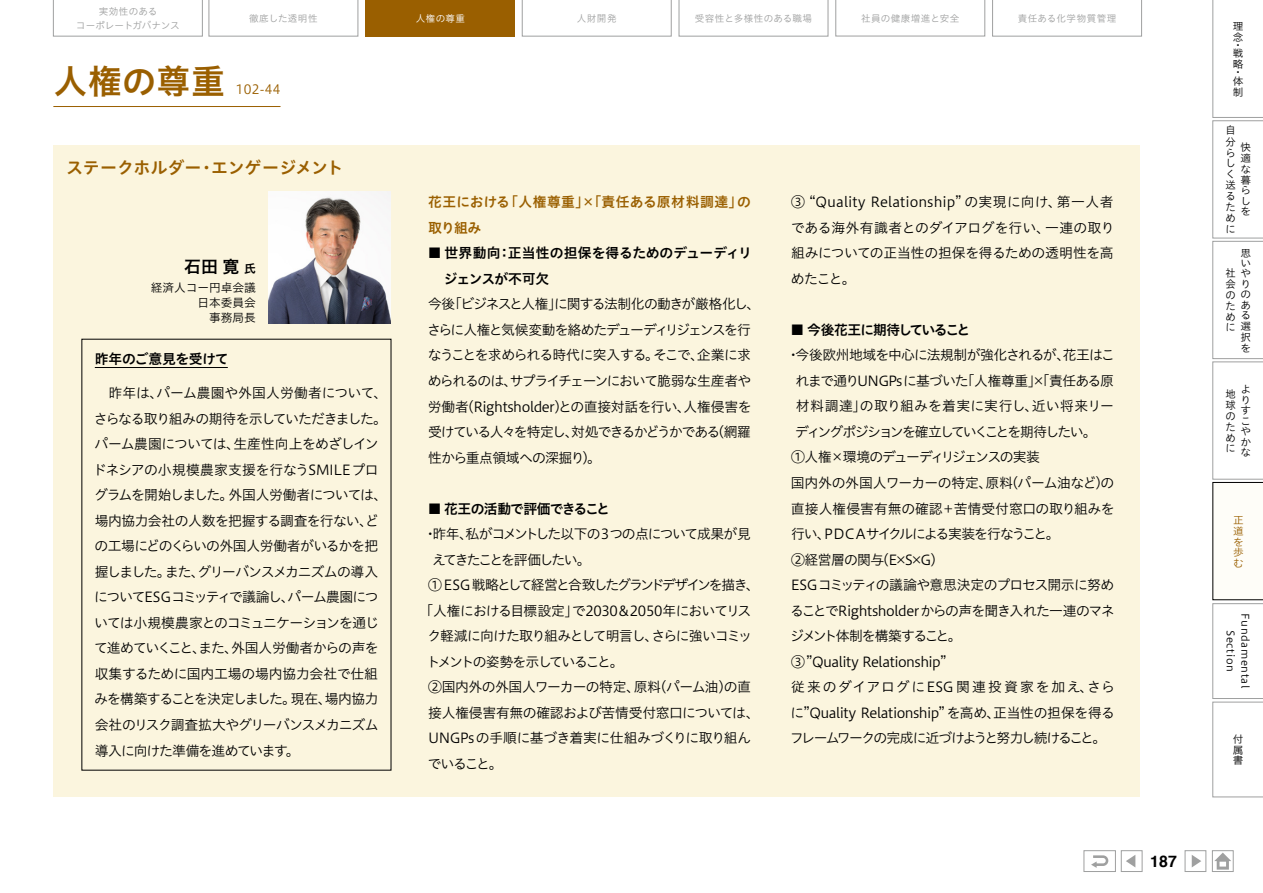
<style>
.page{position:relative;width:1263px;height:893px;background:#fff}
.page>*{position:absolute;margin:0;border:0;box-sizing:border-box;transform-origin:0 0}
.t1{font:34.05px "Hiragino UD Sans Std W6";letter-spacing:.015em;color:#9a5f00}
.t2{font:16.95px "Hiragino UD Sans Std W6";letter-spacing:-.01em;color:#9a5f00}
.t3{font:16.95px "Hiragino UD Sans Std W6";color:#000}
.t4{font:700 15.9px "Helvetica";color:#000}
.t5{font:13.8px/25.5px "Hiragino UD Sans Std W3";letter-spacing:-.055em;color:#000}
.t6{font:13.8px "Hiragino UD Sans Std W3";letter-spacing:-.02em;color:#000}
.t7{font:13.8px "Hiragino UD Sans Std W3";letter-spacing:-.135em;color:#000}
.t8{font:13.8px/25.5px "Hiragino UD Sans Std W6";letter-spacing:-.01em;color:#000}
.t9{font:13.8px/25.5px "Hiragino UD Sans Std W6";letter-spacing:.015em;color:#9a5f00}
.t10{font:13.8px "Hiragino UD Sans Std W3";letter-spacing:-.035em;color:#000}
.t11{font:13.8px "Hiragino UD Sans Std W3";letter-spacing:-.13em;color:#000}
.t12{font:13.8px "Hiragino UD Sans Std W3";letter-spacing:-.095em;color:#000}
.t13{font:13.8px "Hiragino UD Sans Std W3";letter-spacing:-.085em;color:#000}
.t14{font:13.8px "Hiragino UD Sans Std W3";letter-spacing:-.12em;color:#000}
.t15{font:13.8px "Hiragino UD Sans Std W3";letter-spacing:.015em;color:#000}
.t16{font:13.8px "Hiragino UD Sans Std W3";color:#000}
.t17{font:13.8px "Hiragino UD Sans Std W3";letter-spacing:-.145em;color:#000}
.t18{font:13.8px "Hiragino UD Sans Std W3";letter-spacing:.11em;color:#000}
.t19{font:13.8px "Hiragino UD Sans Std W3";letter-spacing:-.09em;color:#000}
.t20{font:13.8px "Hiragino UD Sans Std W3";letter-spacing:-.11em;color:#000}
.t21{font:13.8px "Hiragino UD Sans Std W6";letter-spacing:-.06em;color:#000}
.t22{font:13.8px "Hiragino UD Sans Std W6";letter-spacing:-.09em;color:#000}
.t23{font:13.8px "Hiragino UD Sans Std W3";letter-spacing:-.115em;color:#000}
.t24{font:13.8px "Hiragino UD Sans Std W6";letter-spacing:-.035em;color:#000}
.t25{font:12.75px "Hiragino UD Sans Std W3";color:#9a5f00}
.t26{font:11.7px/14.9px "Hiragino UD Sans Std W3";color:#000;text-align:right}
.t27{font:10.65px/10.8px "Hiragino UD Sans Std W3";color:#000;text-align:justify}
.t28{font:10.35px/10.5px "Hiragino UD Sans Std W3";letter-spacing:.05em;color:#000}
.t29{font:10.35px/10.8px "Hiragino UD Sans Std W3";color:#9a5f00;text-align:justify}
.t30{font:9.6px "Hiragino UD Sans Std W3";letter-spacing:.035em;color:#9fa0a0}
.t31{font:9.6px/13.8px "Hiragino UD Sans Std W3";letter-spacing:.01em;color:#9fa0a0;text-align:center}
.t32{font:9.6px "Hiragino UD Sans Std W3";letter-spacing:.045em;color:#fff}
.s1{font-size:11.85px}
</style>
<div class="page">
<div style="left:53px;top:145px;width:1087px;height:652px;background:#fbf5de"></div>
<hr style="left:53px;top:106px;width:227px;height:1px;background:#9a5f00">
<img style="left:268px;top:192px;width:122px;height:132px">
<hr style="left:95px;top:367px;width:133px;height:1px;background:#000">
<div style="left:1185px;top:850px;width:21px;height:22px;background:#fff;border:1px solid #9fa0a0"></div>
<svg style="left:1192px;top:855px;width:9px;height:12px"></svg>
<div style="left:1121px;top:850px;width:21px;height:22px;background:#fff;border:1px solid #9fa0a0"></div>
<svg style="left:1126px;top:855px;width:9px;height:12px"></svg>
<div style="left:1212px;top:850px;width:21px;height:22px;background:#fff;border:1px solid #9fa0a0"></div>
<svg style="left:1214px;top:853px;width:17px;height:17px"></svg>
<div style="left:1084px;top:850px;width:32px;height:22px;background:#fff;border:1px solid #9fa0a0"></div>
<svg style="left:1091px;top:855px;width:17px;height:13px"></svg>
<svg style="left:1212px;top:0;width:51px;height:797px"></svg>
<svg style="left:53px;top:0;width:150px;height:36px"></svg>
<svg style="left:209px;top:0;width:149px;height:36px"></svg>
<div style="left:366px;top:0;width:149px;height:36px;background:#9a5f00"></div>
<svg style="left:522px;top:0;width:149px;height:36px"></svg>
<svg style="left:679px;top:0;width:149px;height:36px"></svg>
<svg style="left:835px;top:0;width:150px;height:36px"></svg>
<svg style="left:992px;top:0;width:150px;height:36px"></svg>
<p class="t31" style="left:76px;top:4px;width:105px">実効性のある<br>コーポレートガバナンス</p>
<p class="t30" style="left:249px;top:11px;width:70px">徹底した透明性</p>
<p class="t32" style="left:416px;top:11px;width:51px">人権の尊重</p>
<p class="t30" style="left:577px;top:11px;width:41px">人財開発</p>
<p class="t30" style="left:695px;top:11px;width:119px">受容性と多様性のある職場</p>
<p class="t30" style="left:861px;top:11px;width:100px">社員の健康増進と安全</p>
<p class="t30" style="left:1018px;top:11px;width:100px">責任ある化学物質管理</p>
<h1 class="t1" style="left:53px;top:55px;width:173px">人権の尊重</h1>
<p class="t25" style="left:236px;top:79px;width:46px">102-44</p>
<p class="t2" style="left:66px;top:155px;width:279px">ステークホルダー・エンゲージメント</p>
<p class="t3" style="left:184px;top:253px;width:73px">石田 寛 <span class="s1">氏</span></p>
<p class="t26" style="left:151px;top:280px;width:107px">経済人コー円卓会議日本委員会<br>事務局長</p>
<p class="t24" style="left:95px;top:349px;width:135px">昨年のご意見を受けて</p>
<p class="t5" style="left:93px;top:380px;width:296px;text-indent:16px">昨年は、パーム農園や外国人労働者について、さらなる取り組みの期待を示していただきました。パーム農園については、生産性向上をめざしインドネシアの小規模農家支援を行なうSMILEプログラムを開始しました。外国人労働者については、場内協力会社の人数を把握する調査を行ない、どの工場にどのくらいの外国人労働者がいるかを把握しました。また、グリーバンスメカニズムの導入についてESGコミッティで議論し、パーム農園については小規模農家とのコミュニケーションを通じて進めていくこと、また、外国人労働者からの声を収集するために国内工場の場内協力会社で仕組みを構築することを決定しました。現在、場内協力会社のリスク調査拡大やグリーバンスメカニズム導入に向けた準備を進めています。</p>
<p class="t9" style="left:428px;top:189px;width:324px">花王における「人権尊重」×「責任ある原材料調達」の取り組み</p>
<p class="t8" style="left:444px;top:240px;width:309px;text-indent:-16px">■ 世界動向：正当性の担保を得るためのデューディリジェンスが不可欠</p>
<p class="t5" style="left:427px;top:291px;width:335px">今後「ビジネスと人権」に関する法制化の動きが厳格化し、さらに人権と気候変動を絡めたデューディリジェンスを行なうことを求められる時代に突入する。そこで、企業に求められるのは、サプライチェーンにおいて脆弱な生産者や労働者（Rightsholder）との直接対話を行い、人権侵害を受けている人々を特定し、対処できるかどうかである（網羅性から重点領域への深掘り）。</p>
<p class="t21" style="left:428px;top:498px;width:184px">■ 花王の活動で評価できること</p>
<p class="t12" style="left:424px;top:523px;width:329px">・昨年、私がコメントした以下の３つの点について成果が見</p>
<p class="t7" style="left:432px;top:549px;width:160px">えてきたことを評価したい。</p>
<p class="t11" style="left:428px;top:574px;width:333px">① ESG 戦略として経営と合致したグランドデザインを描き、</p>
<p class="t10" style="left:420px;top:600px;width:333px">「人権における目標設定」で2030＆2050年においてリス</p>
<p class="t13" style="left:427px;top:625px;width:326px">ク軽減に向けた取り組みとして明言し、さらに強いコミッ</p>
<p class="t20" style="left:426px;top:651px;width:199px">トメントの姿勢を示していること。</p>
<p class="t5" style="left:428px;top:673px;width:324px">②国内外の外国人ワーカーの特定、原料（パーム油）の直</p>
<p class="t6" style="left:428px;top:702px;width:333px">接人権侵害有無の確認および苦情受付窓口については、</p>
<p class="t5" style="left:428px;top:724px;width:324px">UNGPsの手順に基づき着実に仕組みづくりに取り組ん</p>
<p class="t5" style="left:428px;top:750px;width:77px">でいること。</p>
<p class="t5" style="left:791px;top:189px;width:325px;text-align:justify">③ “Quality Relationship” の実現に向け、第一人者である海外有識者とのダイアログを行い、一連の取り組みについての正当性の担保を得るための透明性を高めたこと。</p>
<p class="t22" style="left:791px;top:319px;width:181px">■ 今後花王に期待していること</p>
<p class="t5" style="left:787px;top:342px;width:330px">・今後欧州地域を中心に法規制が強化されるが、花王はこ</p>
<p class="t5" style="left:795px;top:367px;width:320px">れまで通りUNGPsに基づいた「人権尊重」×「責任ある原</p>
<p class="t15" style="left:796px;top:396px;width:320px">材料調達」の取り組みを着実に実行し、近い将来リー</p>
<p class="t7" style="left:795px;top:421px;width:303px">ディングポジションを確立していくことを期待したい。</p>
<p class="t19" style="left:791px;top:447px;width:250px">①人権 × 環境のデューディリジェンスの実装</p>
<p class="t6" style="left:791px;top:472px;width:325px">国内外の外国人ワーカーの特定、原料（パーム油など）の</p>
<p class="t16" style="left:791px;top:498px;width:325px">直接人権侵害有無の確認＋苦情受付窓口の取り組みを</p>
<p class="t17" style="left:791px;top:523px;width:270px">行い、ＰＤＣＡサイクルによる実装を行なうこと。</p>
<p class="t5" style="left:791px;top:546px;width:155px">②経営層の関与（E×S×G）</p>
<p class="t5" style="left:791px;top:571px;width:325px">ESGコミッティの議論や意思決定のプロセス開示に努め</p>
<p class="t5" style="left:790px;top:597px;width:326px">ることでRightsholderからの声を聞き入れた一連のマネ</p>
<p class="t23" style="left:790px;top:625px;width:173px">ジメント体制を構築すること。</p>
<p class="t5" style="left:791px;top:648px;width:157px">③”Quality Relationship”</p>
<p class="t18" style="left:791px;top:676px;width:325px">従来のダイアログにESG 関連投資家を加え、さら</p>
<p class="t5" style="left:790px;top:699px;width:326px">に”Quality Relationship”を高め、正当性の担保を得る</p>
<p class="t14" style="left:790px;top:727px;width:318px">フレームワークの完成に近づけようと努力し続けること。</p>
<p class="t4" style="left:1150px;top:848px;width:28px">187</p>
<p class="t28" style="left:1233px;top:20px;width:12px">理念</p>
<p class="t28" style="left:1233px;top:40px;width:12px;line-height:8.2px">・戦</p>
<p class="t28" style="left:1233px;top:60px;width:12px;line-height:8.2px">略・体</p>
<p class="t28" style="left:1233px;top:86px;width:11px">制</p>
<p class="t27" style="left:1225px;top:124px;width:11px;text-align:left">自分らしく送るために</p>
<p class="t28" style="left:1240px;top:142px;width:12px;text-align:justify">快適な暮らしを</p>
<p class="t28" style="left:1240px;top:247px;width:12px">思いやりのある選択を</p>
<p class="t27" style="left:1225px;top:267px;width:12px">社会のために</p>
<p class="t27" style="left:1225px;top:388px;width:11px">地球のために</p>
<p class="t28" style="left:1240px;top:383px;width:12px">よりすこやかな</p>
<p class="t29" style="left:1233px;top:514px;width:12px">正道を歩む</p>
<p class="t28" style="left:1253px;top:613px;width:76px;line-height:14.9px;text-align:center;rotate:90deg">Fundamental<br>Section</p>
<p class="t28" style="left:1233px;top:733px;width:11px;text-align:justify">付属書</p>
</div>
